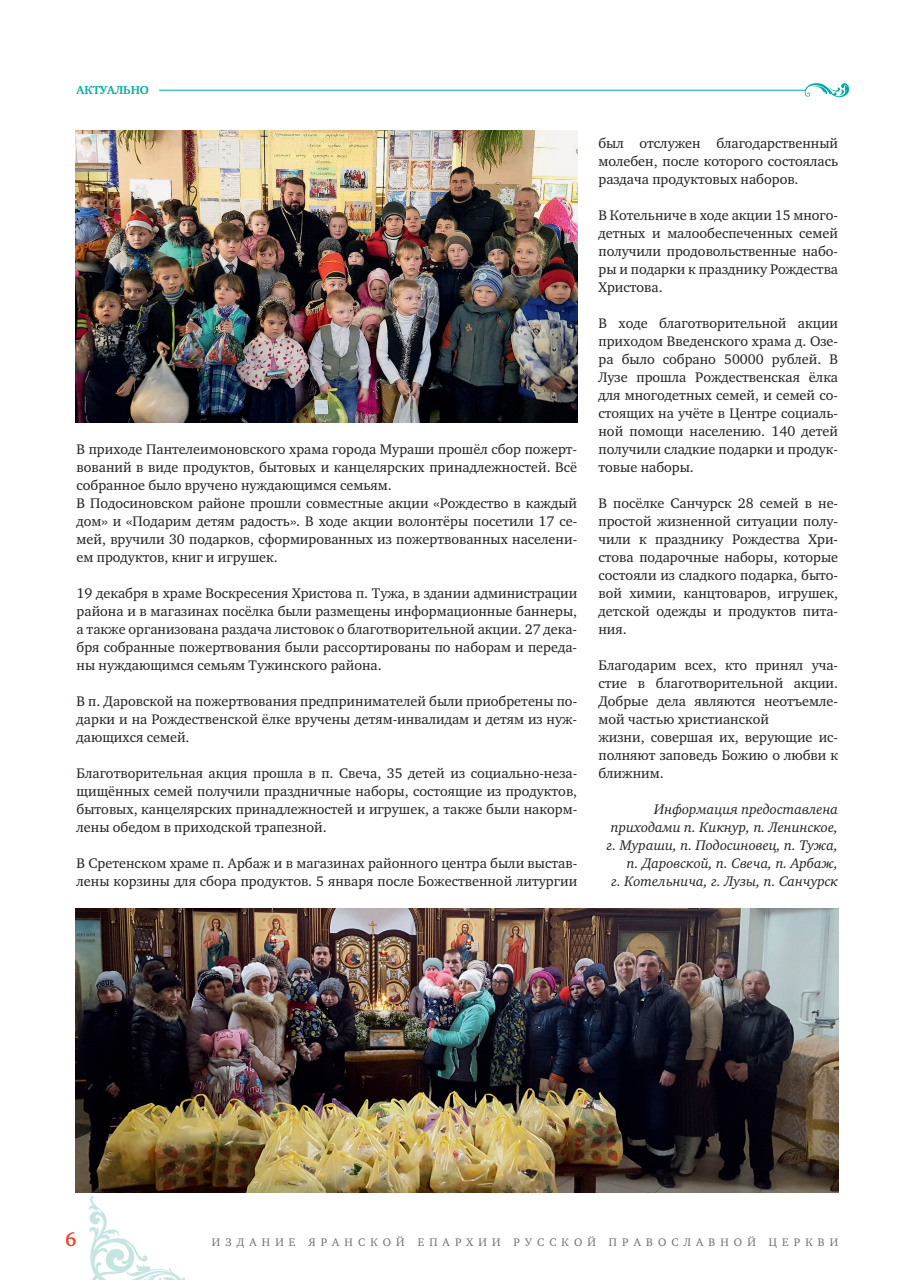
<style>
.page{position:relative;width:902px;height:1280px;background:#fff}
.page>*{position:absolute;margin:0;border:0;box-sizing:border-box;transform-origin:0 0}
.t1{font:700 19.5px "Charter C";color:#ef4732}
.t2{font:14.25px/18px "Charter C";color:#231f20;text-align:justify}
.t3{font:italic 14.25px/18px "Charter C";color:#231f20;text-align:right}
.t4{font:700 12px "Charter C";color:#00aba1}
.t5{font:11.25px "Charter C";letter-spacing:.46em;color:#6c6d70}
</style>
<div class="page">
<svg style="left:89px;top:1196px;width:97px;height:84px"></svg>
<img style="left:76px;top:130px;width:501px;height:293px">
<img style="left:76px;top:909px;width:762px;height:283px">
<hr style="left:159px;top:90px;width:646px;height:1px;background:#00aba1">
<svg style="left:804px;top:83px;width:45px;height:14px"></svg>
<p class="t4" style="left:77px;top:84px;width:74px">АКТУАЛЬНО</p>
<p class="t2" style="left:77px;top:441px;width:502px;text-align:left">В приходе Пантелеимоновского храма города Мураши прошёл сбор пожерт&shy;вований в виде продуктов, бытовых и канцелярских принадлежностей. Всё собранное было вручено нуждающимся семьям.<br>В Подосиновском районе прошли совместные акции «Рождество в каждый дом» и «Подарим детям радость». В ходе акции волонтёры посетили 17 се&shy;мей, вручили 30 подарков, сформированных из пожертвованных населени&shy;ем продуктов, книг и игрушек.</p>
<p class="t2" style="left:77px;top:585px;width:502px">19 декабря в храме Воскресения Христова п. Тужа, в здании администрации района и в магазинах посёлка были размещены информационные баннеры, а также организована раздача листовок о благотворительной акции. 27 дека&shy;бря собранные пожертвования были рассортированы по наборам и переда&shy;ны нуждающимся семьям Тужинского района.</p>
<p class="t2" style="left:77px;top:693px;width:502px">В п. Даровской на пожертвования предпринимателей были приобретены по&shy;дарки и на Рождественской ёлке вручены детям-инвалидам и детям из нуж&shy;дающихся семей.</p>
<p class="t2" style="left:77px;top:765px;width:502px">Благотворительная акция прошла в п. Свеча, 35 детей из социально-неза&shy;щищённых семей получили праздничные наборы, состоящие из продуктов, бытовых, канцелярских принадлежностей и игрушек, а также были накорм&shy;лены обедом в приходской трапезной.</p>
<p class="t2" style="left:77px;top:855px;width:502px">В Сретенском храме п. Арбаж и в магазинах районного центра были выстав&shy;лены корзины для сбора продуктов. 5 января после Божественной литургии</p>
<p class="t2" style="left:598px;top:135px;width:241px">был отслужен благодарственный молебен, после которого состоялась раздача продуктовых наборов.</p>
<p class="t2" style="left:598px;top:207px;width:241px">В Котельниче в ходе акции 15 много&shy;детных и малообеспеченных семей получили продовольственные набо&shy;ры и подарки к празднику Рождества Христова.</p>
<p class="t2" style="left:598px;top:315px;width:241px">В ходе благотворительной акции приходом Введенского храма д. Озе&shy;ра было собрано 50000 рублей. В Лузе прошла Рождественская ёлка для многодетных семей, и семей со&shy;стоящих на учёте в Центре социаль&shy;ной помощи населению. 140 детей получили сладкие подарки и продук&shy;товые наборы.</p>
<p class="t2" style="left:598px;top:494px;width:241px">В посёлке Санчурск 28 семей в не&shy;простой жизненной ситуации полу&shy;чили к празднику Рождества Хри&shy;стова подарочные наборы, которые состояли из сладкого подарка, быто&shy;вой химии, канцтоваров, игрушек, детской одежды и продуктов пита&shy;ния.</p>
<p class="t2" style="left:598px;top:656px;width:241px;text-align:left">Благодарим всех, кто принял уча&shy;стие в благотворительной акции.<br>Добрые дела являются неотъемле&shy;мой частью христианской<br>жизни, совершая их, верующие ис&shy;полняют заповедь Божию о любви к ближним.</p>
<p class="t3" style="left:606px;top:801px;width:233px">Информация предоставлена приходами п. Кикнур, п. Ленинское, г. Мураши, п. Подосиновец, п. Тужа, п. Даровской, п. Свеча, п. Арбаж,<br>г. Котельнича, г. Лузы, п. Санчурск</p>
<h1 class="t1" style="left:65px;top:1229px;width:13px">6</h1>
<p class="t5" style="left:212px;top:1236px;width:627px">ИЗДАНИЕ ЯРАНСКОЙ ЕПАРХИИ РУССКОЙ ПРАВОСЛАВНОЙ ЦЕРКВИ</p>
</div>
